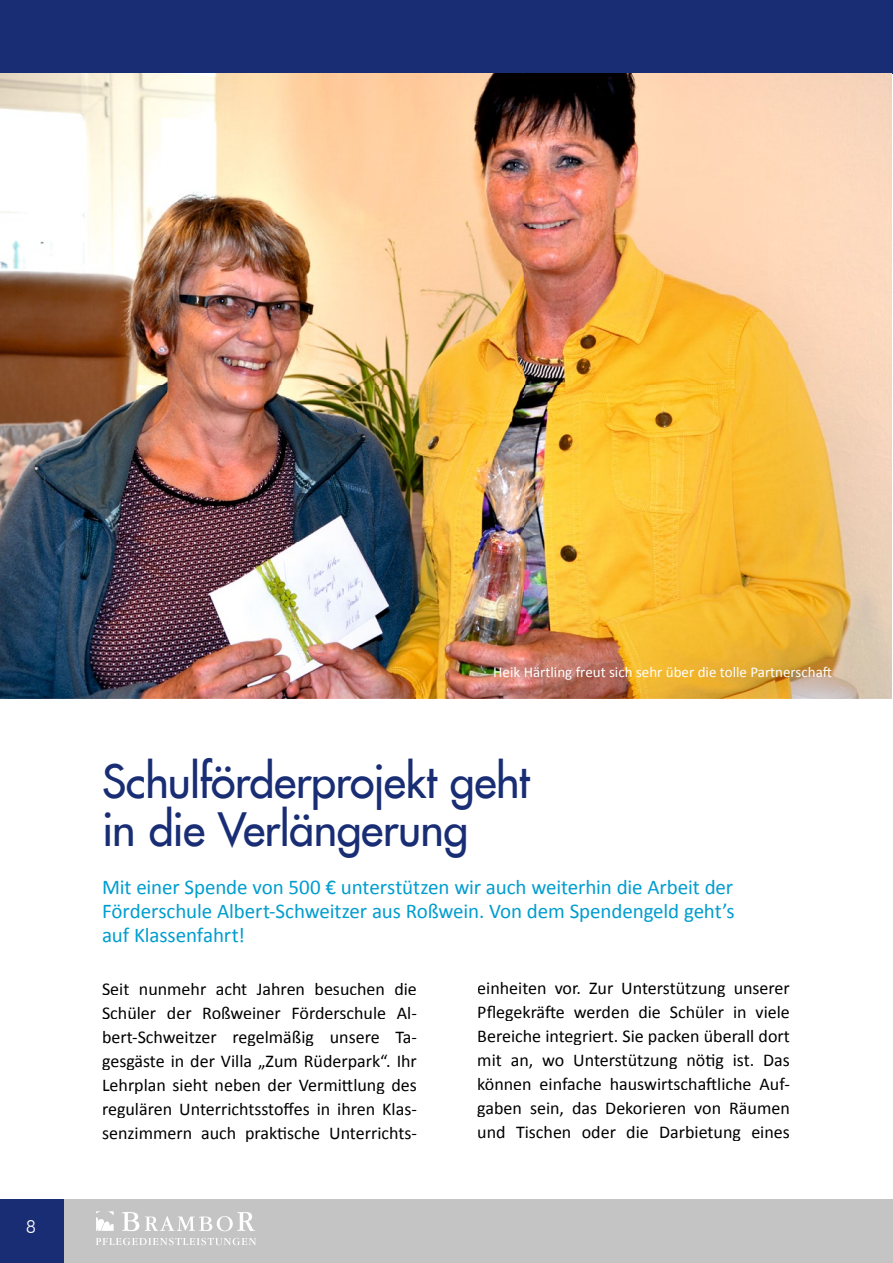
<style>
.page{position:relative;width:893px;height:1263px;background:#fff}
.page>*{position:absolute;margin:0;border:0;box-sizing:border-box;transform-origin:0 0}
.t1{font:45px/48px "Futura LT";letter-spacing:-.01em;color:#192d75}
.t2{font:21px/24px "Calibri";letter-spacing:-.01em;color:#009dcf;text-align:justify}
.t3{font:18px/24px "Calibri";color:#000;text-align:justify}
.t4{font:300 18px "Futura BT";color:#fff}
.t5{font:15px "Calibri";color:#fff}
</style>
<div class="page">
<div style="left:0;top:0;width:893px;height:73px;background:#192d75"></div>
<hr style="left:0;top:72px;width:893px;height:2px;background:#192d75">
<div style="left:0;top:1199px;width:893px;height:64px;background:#c4c4c5"></div>
<svg style="left:122px;top:1212px;width:133px;height:19px"></svg>
<svg style="left:96px;top:1238px;width:160px;height:7px"></svg>
<svg style="left:96px;top:1211px;width:18px;height:20px"></svg>
<div style="left:0;top:1199px;width:64px;height:64px;background:#192d75"></div>
<img style="left:0;top:73px;width:892px;height:625px">
<p class="t4" style="left:26px;top:1216px;width:12px">8</p>
<p class="t5" style="left:493px;top:662px;width:340px">Heik Härtling freut sich sehr über die tolle Partnerschaft</p>
<h1 class="t1" style="left:102px;top:757px;width:429px">Schulförderprojekt geht in die Verlängerung</h1>
<p class="t2" style="left:102px;top:874px;width:634px">Mit einer Spende von 500 € unterstützen wir auch weiterhin die Arbeit der Förderschule Albert-Schweitzer aus Roßwein. Von dem Spendengeld geht’s auf Klassenfahrt!</p>
<p class="t3" style="left:102px;top:976px;width:316px">Seit nunmehr acht Jahren besuchen die Schüler der Roßweiner Förderschule Al&shy;bert-Schweitzer regelmäßig unsere Ta&shy;gesgäste in der Villa „Zum Rüderpark“. Ihr Lehrplan sieht neben der Vermittlung des regulären Unterrichtsstoffes in ihren Klas&shy;senzimmern auch praktische Unterrichts-</p>
<p class="t3" style="left:477px;top:975px;width:314px">einheiten vor. Zur Unterstützung unserer Pflegekräfte werden die Schüler in viele Bereiche integriert. Sie packen überall dort mit an, wo Unterstützung nötig ist. Das können einfache hauswirtschaftliche Auf&shy;gaben sein, das Dekorieren von Räumen und Tischen oder die Darbietung eines</p>
</div>
